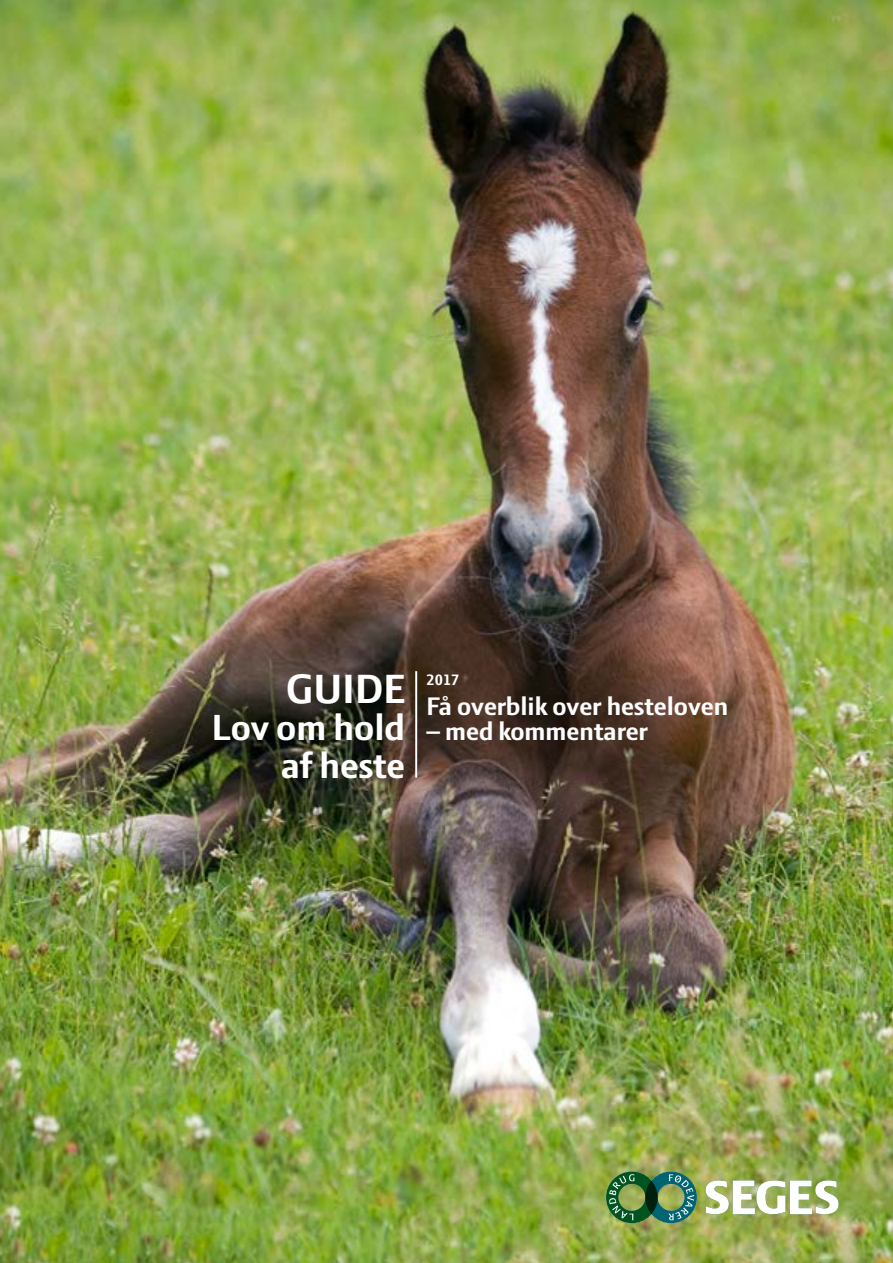
<style>
.page{position:relative;width:893px;height:1263px;background:#fff}
.page>*{position:absolute;margin:0;border:0;box-sizing:border-box;transform-origin:0 0}
.t1{font:700 43.8px "LF Press Sans";color:#fff}
.t2{font:700 39px/37.5px "LF Press Sans";color:#fff;text-align:right}
.t3{font:700 27.3px "LF Press Sans";color:#fff}
.t4{font:700 16.5px "LF Press Sans";color:#fff}
</style>
<div class="page">
<img style="left:0;top:0;width:893px;height:1263px">
<svg style="left:705px;top:1180px;width:134px;height:34px"></svg>
<svg style="left:606px;top:1171px;width:91px;height:52px;background:#518356"></svg>
<hr style="left:415px;top:671px;width:2px;height:107px;background:#fff">
<h1 class="t1" style="left:286px;top:663px;width:121px">GUIDE</h1>
<h2 class="t2" style="left:212px;top:708px;width:195px">Lov om hold af heste</h2>
<p class="t4" style="left:427px;top:670px;width:34px">2017</p>
<p class="t3" style="left:427px;top:690px;width:303px">Få overblik over hesteloven</p>
<p class="t3" style="left:427px;top:716px;width:223px">– med kommentarer</p>
</div>
